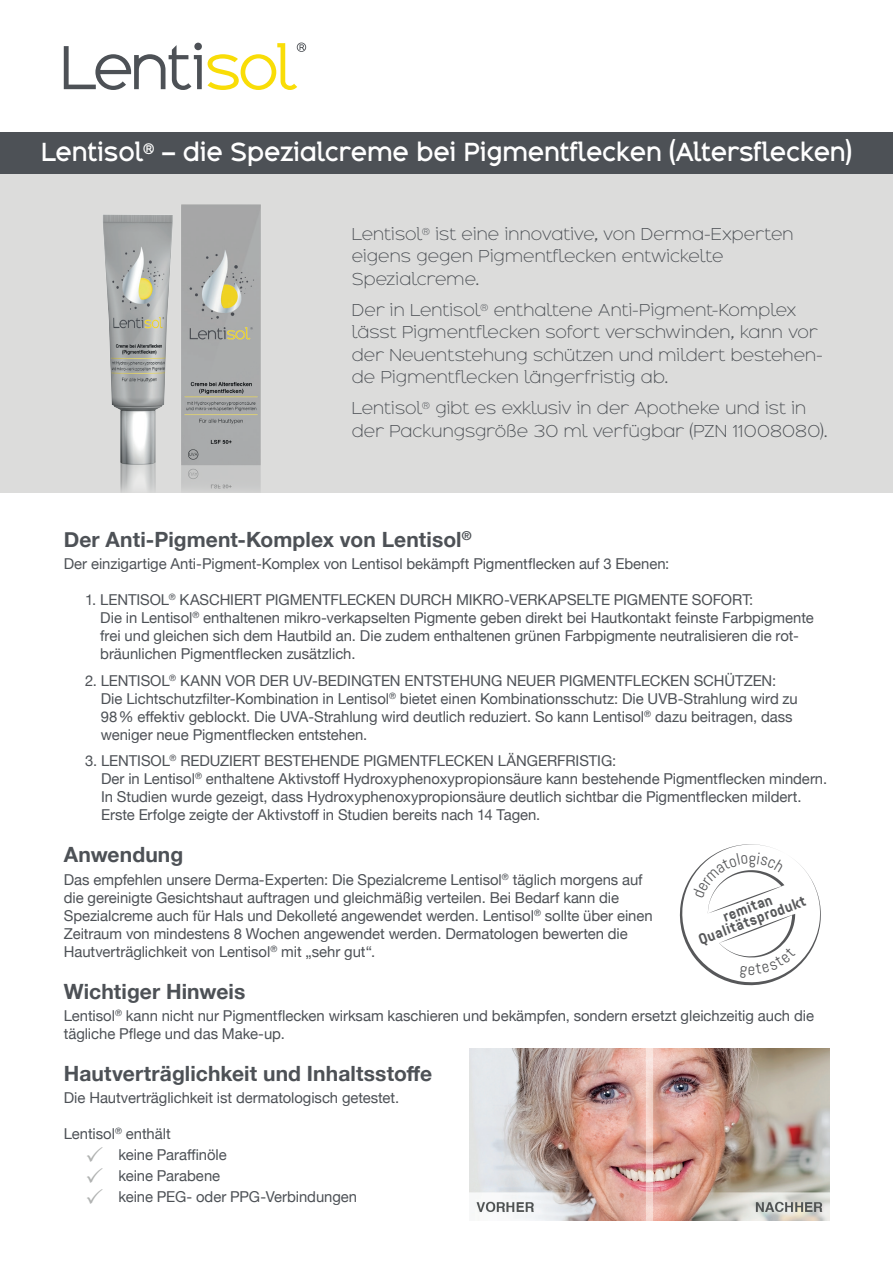
<style>
.page{position:relative;width:893px;height:1263px;background:#fff}
.page>*{position:absolute;margin:0;border:0;box-sizing:border-box;transform-origin:0 0}
.t1{font:500 22.8px "Adequate";letter-spacing:-.01em;color:#fff;scale:.95 1}
.t2{font:700 21px "Helvetica Neue";letter-spacing:.005em;color:#4d5156}
.t3{font:700 15.15px/12.9px "Abel Pro";color:#57585a;text-align:center}
.t4{font:15px/18px "Helvetica Neue";letter-spacing:-.005em;color:#4d5156}
.t5{font:300 15px/22.5px "Adequate";letter-spacing:.005em;color:#4d5156}
</style>
<div class="page">
<div style="left:0;top:132px;width:893px;height:361px;background:#dcdcdb"></div>
<div style="left:0;top:132px;width:893px;height:42px;background:#4d5156"></div>
<img style="left:103px;top:204px;width:158px;height:288px">
<svg style="left:64px;top:43px;width:138px;height:47px"></svg>
<svg style="left:208px;top:43px;width:98px;height:47px"></svg>
<img style="left:469px;top:1048px;width:360px;height:172px">
<svg style="left:679px;top:844px;width:142px;height:142px"></svg>
<h1 class="t1" style="left:41px;top:137px;width:855px">Lentisol<sup>®</sup> – die Spezialcreme bei Pigmentflecken (Altersflecken)</h1>
<p class="t5" style="left:352px;top:223px;width:443px">Lentisol<sup>®</sup> ist eine innovative, von Derma-Experten eigens gegen Pigmentflecken entwickelte<br>Spezialcreme.</p>
<p class="t5" style="left:352px;top:299px;width:472px">Der in Lentisol<sup>®</sup> enthaltene Anti-Pigment-Komplex lässt Pigmentflecken sofort verschwinden, kann vor der Neuentstehung schützen und mildert bestehen&shy;de Pigmentflecken längerfristig ab.</p>
<p class="t5" style="left:352px;top:397px;width:477px">Lentisol<sup>®</sup> gibt es exklusiv in der Apotheke und ist in der Packungsgröße 30 ml verfügbar (PZN 11008080).</p>
<h2 class="t2" style="left:64px;top:523px;width:409px">Der Anti-Pigment-Komplex von Lentisol<sup>®</sup></h2>
<p class="t4" style="left:64px;top:555px;width:607px">Der einzigartige Anti-Pigment-Komplex von Lentisol bekämpft Pigmentflecken auf 3 Ebenen:</p>
<p class="t4" style="left:100px;top:591px;width:715px;text-indent:-15px">1. LENTISOL<sup>®</sup> KASCHIERT PIGMENTFLECKEN DURCH MIKRO-VERKAPSELTE PIGMENTE SOFORT:<br>Die in Lentisol<sup>®</sup> enthaltenen mikro-verkapselten Pigmente geben direkt bei Hautkontakt feinste Farbpigmente frei und gleichen sich dem Hautbild an. Die zudem enthaltenen grünen Farbpigmente neutralisieren die rot&shy;bräunlichen Pigmentflecken zusätzlich.</p>
<p class="t4" style="left:101px;top:672px;width:699px;text-indent:-16px">2. LENTISOL<sup>®</sup> KANN VOR DER UV-BEDINGTEN ENTSTEHUNG NEUER PIGMENTFLECKEN SCHÜTZEN:<br>Die Lichtschutzfilter-Kombination in Lentisol<sup>®</sup> bietet einen Kombinationsschutz: Die UVB-Strahlung wird zu 98% effektiv geblockt. Die UVA-Strahlung wird deutlich reduziert. So kann Lentisol<sup>®</sup> dazu beitragen, dass weniger neue Pigmentflecken entstehen.</p>
<p class="t4" style="left:101px;top:752px;width:728px;text-indent:-16px">3. LENTISOL<sup>®</sup> REDUZIERT BESTEHENDE PIGMENTFLECKEN LÄNGERFRISTIG:<br>Der in Lentisol<sup>®</sup> enthaltene Aktivstoff Hydroxyphenoxypropionsäure kann bestehende Pigmentflecken mindern.<br>In Studien wurde gezeigt, dass Hydroxyphenoxypropionsäure deutlich sichtbar die Pigmentflecken mildert.<br>Erste Erfolge zeigte der Aktivstoff in Studien bereits nach 14 Tagen.</p>
<h2 class="t2" style="left:64px;top:838px;width:121px">Anwendung</h2>
<p class="t4" style="left:64px;top:871px;width:590px">Das empfehlen unsere Derma-Experten: Die Spezialcreme Lentisol<sup>®</sup> täglich morgens auf die gereinigte Gesichtshaut auftragen und gleichmäßig verteilen. Bei Bedarf kann die Spezialcreme auch für Hals und Dekolleté angewendet werden. Lentisol<sup>®</sup> sollte über einen Zeitraum von mindestens 8 Wochen angewendet werden. Dermatologen bewerten die Hautverträglichkeit von Lentisol<sup>®</sup> mit „sehr gut“.</p>
<h2 class="t2" style="left:64px;top:975px;width:183px">Wichtiger Hinweis</h2>
<p class="t4" style="left:64px;top:1007px;width:752px">Lentisol<sup>®</sup> kann nicht nur Pigmentflecken wirksam kaschieren und bekämpfen, sondern ersetzt gleichzeitig auch die tägliche Pflege und das Make-up.</p>
<h2 class="t2" style="left:64px;top:1057px;width:370px">Hautverträglichkeit und Inhaltsstoffe</h2>
<p class="t4" style="left:64px;top:1090px;width:337px">Die Hautverträglichkeit ist dermatologisch getestet.</p>
<p class="t4" style="left:118px;top:1124px;width:240px;line-height:21px;text-indent:-55px">Lentisol<sup>®</sup> enthält<br>keine Paraffinöle<br>keine Parabene<br>keine PEG- oder PPG-Verbindungen</p>
<p class="t3" style="left:692px;top:921px;width:115px;rotate:-20deg">remitan<br>Qualitätsprodukt</p>
</div>
